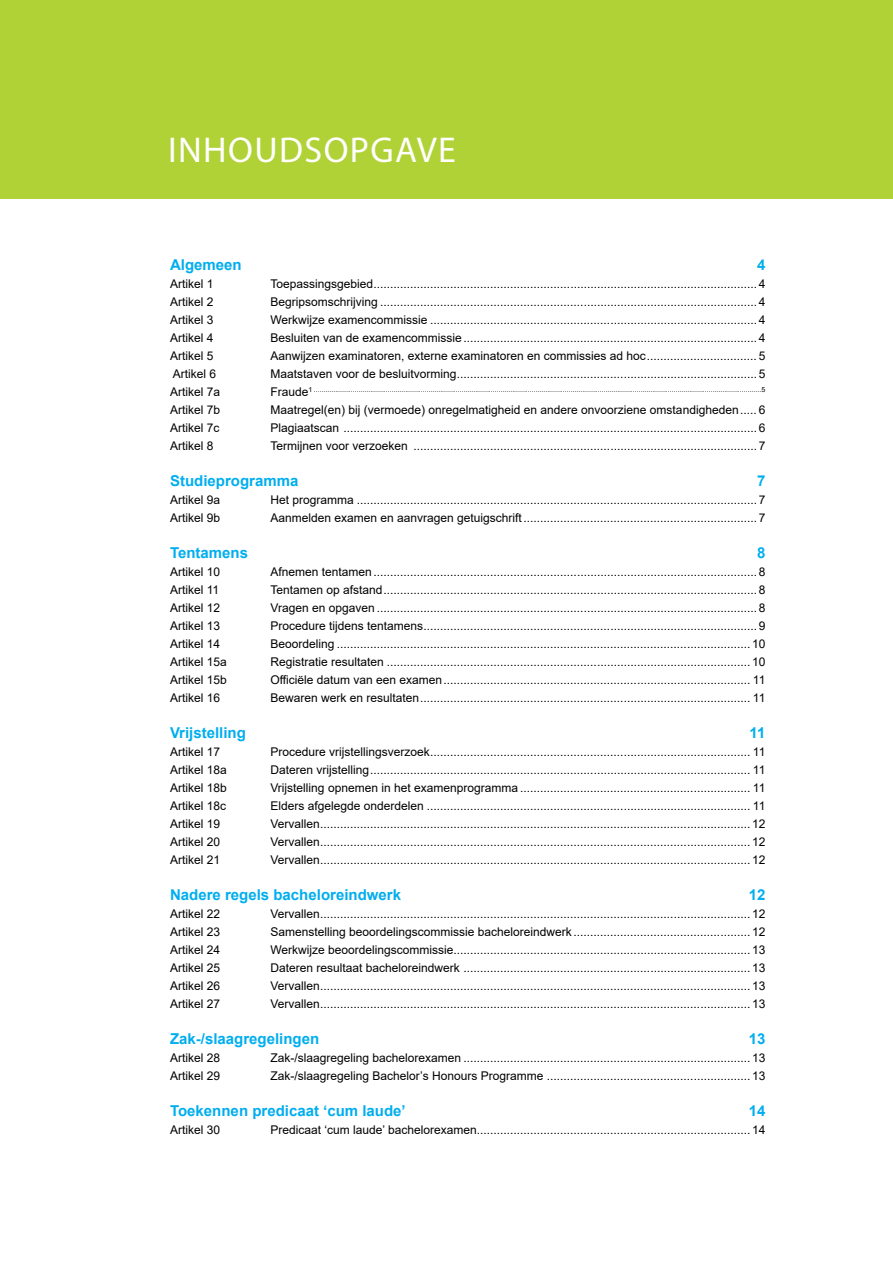
<style>
.page{position:relative;width:893px;height:1263px;background:#fff}
.page>*{position:absolute;margin:0;border:0;box-sizing:border-box;transform-origin:0 0}
.t1{font:36px "Myriad Pro";letter-spacing:.04em;color:#fff}
.t2{font:700 15px "Arial";color:#00aeef}
.t3{font:12px "Arial";color:#000}
.t4{font:7.05px "Arial";color:#000}
.s1{font-size:12px}
</style>
<div class="page">
<div style="left:0;top:0;width:893px;height:198px;background:#b0d236"></div>
<h1 class="t1" style="left:168px;top:128px;width:289px">INHOUDSOPGAVE</h1>
<p class="t2" style="left:170px;top:254px;width:73px">Algemeen</p>
<p class="t2" style="left:757px;top:254px;width:10px">4</p>
<p class="t3" style="left:170px;top:276px;width:45px">Artikel 1</p>
<p class="t3" style="left:270px;top:276px;width:496px">Toepassingsgebied...................................................................................................................4</p>
<p class="t3" style="left:170px;top:294px;width:45px">Artikel 2</p>
<p class="t3" style="left:270px;top:294px;width:496px">Begripsomschrijving .................................................................................................................4</p>
<p class="t3" style="left:170px;top:312px;width:45px">Artikel 3</p>
<p class="t3" style="left:270px;top:312px;width:496px">Werkwijze examencommissie ..................................................................................................4</p>
<p class="t3" style="left:170px;top:330px;width:45px">Artikel 4</p>
<p class="t3" style="left:270px;top:330px;width:496px">Besluiten van de examencommissie........................................................................................4</p>
<p class="t3" style="left:170px;top:348px;width:45px">Artikel 5</p>
<p class="t3" style="left:270px;top:348px;width:496px">Aanwijzen examinatoren, externe examinatoren en commissies ad hoc................................. 5</p>
<p class="t3" style="left:173px;top:366px;width:45px">Artikel 6</p>
<p class="t3" style="left:270px;top:366px;width:496px">Maatstaven voor de besluitvorming..........................................................................................5</p>
<p class="t3" style="left:170px;top:384px;width:52px">Artikel 7a</p>
<p class="t4" style="left:270px;top:385px;width:496px"><span class="s1">Fraude</span>1 ......................................................................................................................................................................................................................................5</p>
<p class="t3" style="left:170px;top:402px;width:52px">Artikel 7b</p>
<p class="t3" style="left:270px;top:402px;width:496px">Maatregel(en) bij (vermoede) onregelmatigheid en andere onvoorziene omstandigheden..... 6</p>
<p class="t3" style="left:170px;top:420px;width:51px">Artikel 7c</p>
<p class="t3" style="left:270px;top:420px;width:496px">Plagiaatscan ............................................................................................................................ 6</p>
<p class="t3" style="left:170px;top:438px;width:45px">Artikel 8</p>
<p class="t3" style="left:270px;top:438px;width:496px">Termijnen voor verzoeken .......................................................................................................7</p>
<p class="t2" style="left:170px;top:470px;width:130px">Studieprogramma</p>
<p class="t2" style="left:757px;top:470px;width:10px">7</p>
<p class="t3" style="left:170px;top:492px;width:52px">Artikel 9a</p>
<p class="t3" style="left:270px;top:492px;width:496px">Het programma ........................................................................................................................ 7</p>
<p class="t3" style="left:170px;top:510px;width:52px">Artikel 9b</p>
<p class="t3" style="left:270px;top:510px;width:496px">Aanmelden examen en aanvragen getuigschrift...................................................................... 7</p>
<p class="t2" style="left:170px;top:542px;width:80px">Tentamens</p>
<p class="t2" style="left:757px;top:542px;width:10px">8</p>
<p class="t3" style="left:170px;top:564px;width:52px">Artikel 10</p>
<p class="t3" style="left:270px;top:564px;width:496px">Afnemen tentamen...................................................................................................................8</p>
<p class="t3" style="left:170px;top:582px;width:51px">Artikel 11</p>
<p class="t3" style="left:270px;top:582px;width:496px">Tentamen op afstand................................................................................................................8</p>
<p class="t3" style="left:170px;top:600px;width:52px">Artikel 12</p>
<p class="t3" style="left:270px;top:600px;width:496px">Vragen en opgaven ..................................................................................................................8</p>
<p class="t3" style="left:170px;top:618px;width:52px">Artikel 13</p>
<p class="t3" style="left:270px;top:618px;width:496px">Procedure tijdens tentamens....................................................................................................9</p>
<p class="t3" style="left:170px;top:636px;width:52px">Artikel 14</p>
<p class="t3" style="left:270px;top:636px;width:496px">Beoordeling ............................................................................................................................ 10</p>
<p class="t3" style="left:170px;top:654px;width:58px">Artikel 15a</p>
<p class="t3" style="left:270px;top:654px;width:496px">Registratie resultaten .............................................................................................................10</p>
<p class="t3" style="left:170px;top:672px;width:58px">Artikel 15b</p>
<p class="t3" style="left:270px;top:672px;width:496px">Officiële datum van een examen............................................................................................ 11</p>
<p class="t3" style="left:170px;top:690px;width:52px">Artikel 16</p>
<p class="t3" style="left:270px;top:690px;width:496px">Bewaren werk en resultaten................................................................................................... 11</p>
<p class="t2" style="left:170px;top:722px;width:77px">Vrijstelling</p>
<p class="t2" style="left:749px;top:722px;width:17px">11</p>
<p class="t3" style="left:170px;top:744px;width:52px">Artikel 17</p>
<p class="t3" style="left:270px;top:744px;width:496px">Procedure vrijstellingsverzoek................................................................................................ 11</p>
<p class="t3" style="left:170px;top:762px;width:58px">Artikel 18a</p>
<p class="t3" style="left:270px;top:762px;width:496px">Dateren vrijstelling.................................................................................................................. 11</p>
<p class="t3" style="left:170px;top:780px;width:58px">Artikel 18b</p>
<p class="t3" style="left:270px;top:780px;width:496px">Vrijstelling opnemen in het examenprogramma ..................................................................... 11</p>
<p class="t3" style="left:170px;top:798px;width:58px">Artikel 18c</p>
<p class="t3" style="left:270px;top:798px;width:496px">Elders afgelegde onderdelen ................................................................................................. 11</p>
<p class="t3" style="left:170px;top:816px;width:52px">Artikel 19</p>
<p class="t3" style="left:270px;top:816px;width:496px">Vervallen................................................................................................................................. 12</p>
<p class="t3" style="left:170px;top:834px;width:52px">Artikel 20</p>
<p class="t3" style="left:270px;top:834px;width:496px">Vervallen................................................................................................................................. 12</p>
<p class="t3" style="left:170px;top:852px;width:52px">Artikel 21</p>
<p class="t3" style="left:270px;top:852px;width:496px">Vervallen................................................................................................................................. 12</p>
<p class="t2" style="left:170px;top:884px;width:232px">Nadere regels bacheloreindwerk</p>
<p class="t2" style="left:749px;top:884px;width:18px">12</p>
<p class="t3" style="left:170px;top:906px;width:52px">Artikel 22</p>
<p class="t3" style="left:270px;top:906px;width:496px">Vervallen................................................................................................................................. 12</p>
<p class="t3" style="left:170px;top:924px;width:52px">Artikel 23</p>
<p class="t3" style="left:270px;top:924px;width:496px">Samenstelling beoordelingscommissie bacheloreindwerk ..................................................... 12</p>
<p class="t3" style="left:170px;top:942px;width:52px">Artikel 24</p>
<p class="t3" style="left:270px;top:942px;width:496px">Werkwijze beoordelingscommissie.........................................................................................13</p>
<p class="t3" style="left:170px;top:960px;width:52px">Artikel 25</p>
<p class="t3" style="left:270px;top:960px;width:496px">Dateren resultaat bacheloreindwerk ......................................................................................13</p>
<p class="t3" style="left:170px;top:978px;width:52px">Artikel 26</p>
<p class="t3" style="left:270px;top:978px;width:496px">Vervallen................................................................................................................................. 13</p>
<p class="t3" style="left:170px;top:996px;width:52px">Artikel 27</p>
<p class="t3" style="left:270px;top:996px;width:496px">Vervallen................................................................................................................................. 13</p>
<p class="t2" style="left:170px;top:1028px;width:151px">Zak-/slaagregelingen</p>
<p class="t2" style="left:749px;top:1028px;width:18px">13</p>
<p class="t3" style="left:170px;top:1050px;width:52px">Artikel 28</p>
<p class="t3" style="left:270px;top:1050px;width:496px">Zak-/slaagregeling bachelorexamen ......................................................................................13</p>
<p class="t3" style="left:170px;top:1068px;width:52px">Artikel 29</p>
<p class="t3" style="left:270px;top:1068px;width:496px">Zak-/slaagregeling Bachelor’s Honours Programme ............................................................. 13</p>
<p class="t2" style="left:170px;top:1100px;width:237px">Toekennen predicaat ‘cum laude’</p>
<p class="t2" style="left:749px;top:1100px;width:18px">14</p>
<p class="t3" style="left:170px;top:1122px;width:52px">Artikel 30</p>
<p class="t3" style="left:270px;top:1122px;width:496px">Predicaat ‘cum laude’ bachelorexamen..................................................................................14</p>
</div>
